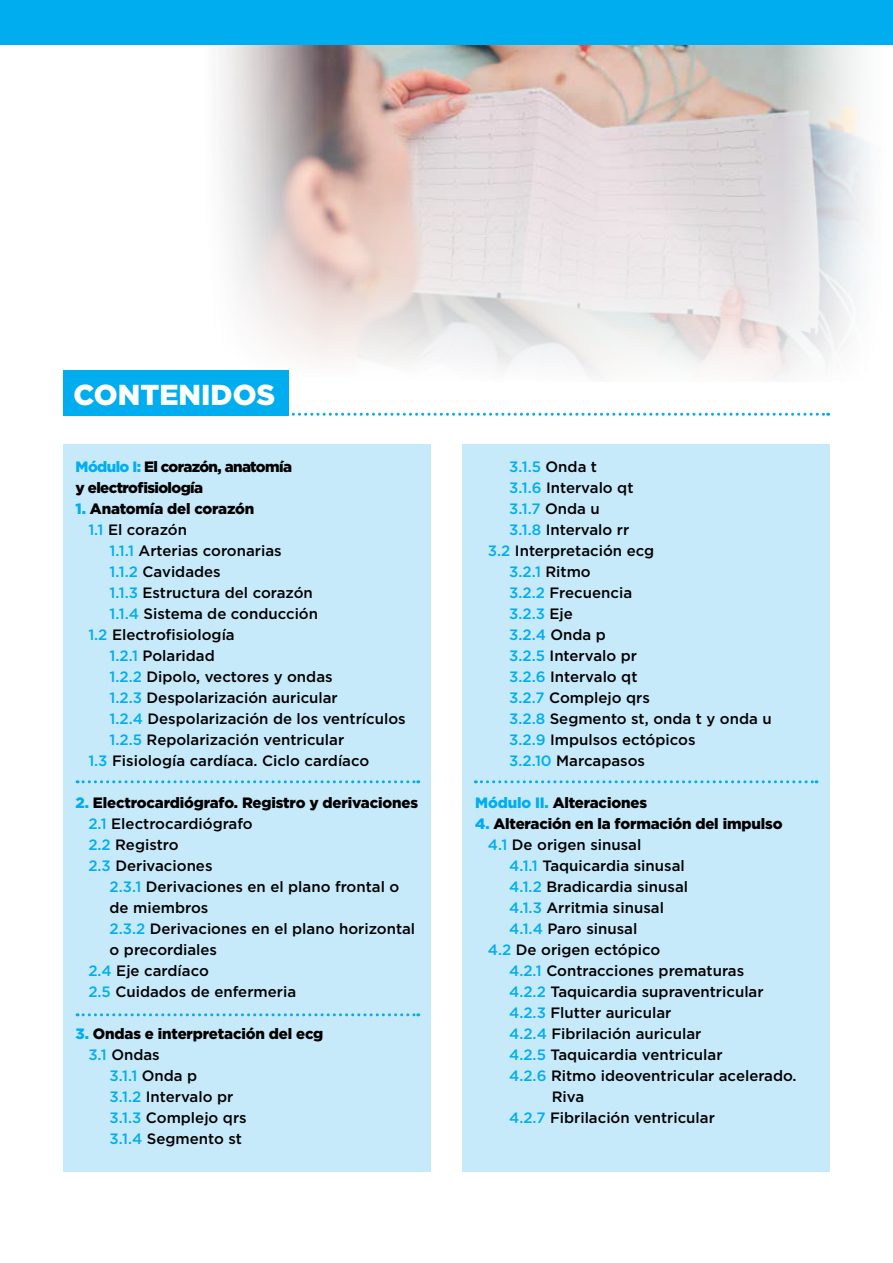
<style>
.page{position:relative;width:893px;height:1263px;background:#fff}
.page>*{position:absolute;margin:0;border:0;box-sizing:border-box;transform-origin:0 0}
.t1{font:900 28.8px "Gotham";color:#fff}
.t2{font:500 15px "Gotham";color:#000}
.t3{font:900 15px/21px "Gotham";letter-spacing:-.01em;color:#000}
.t4{font:500 15px "Gotham";color:#00aeef}
.t5{font:900 15px/21px "Gotham";letter-spacing:-.04em;color:#000}
.s1{color:#00aeef}
.s2{font-weight:500;color:#00aeef}
.s3{font-weight:500}
.s4{color:#000}
</style>
<div class="page">
<img style="left:187px;top:44px;width:706px;height:335px">
<div style="left:0;top:0;width:893px;height:44px;background:#00aeef"></div>
<div style="left:64px;top:444px;width:367px;height:727px;background:#c7eafb"></div>
<div style="left:462px;top:444px;width:367px;height:727px;background:#c7eafb"></div>
<svg style="left:291px;top:413px;width:538px;height:3px"></svg>
<div style="left:64px;top:371px;width:225px;height:45px;background:#00aeef"></div>
<svg style="left:77px;top:780px;width:342px;height:3px"></svg>
<svg style="left:475px;top:780px;width:342px;height:3px"></svg>
<svg style="left:77px;top:1013px;width:342px;height:3px"></svg>
<h1 class="t1" style="left:73px;top:375px;width:203px">CONTENIDOS</h1>
<p class="t5" style="left:76px;top:456px;width:218px"><span class="s1">Módulo I:</span> El corazón, anatomía y electrofisiología</p>
<p class="t3" style="left:88px;top:498px;width:167px;text-indent:-13px"><span class="s1">1.</span> Anatomía del corazón<br><span class="s2">1.1</span> <span class="s3">El corazón</span></p>
<p class="t2" style="left:110px;top:541px;width:174px"><span class="s1">1.1.1</span> Arterias coronarias</p>
<p class="t2" style="left:110px;top:562px;width:113px"><span class="s1">1.1.2</span> Cavidades</p>
<p class="t2" style="left:110px;top:583px;width:205px"><span class="s1">1.1.3</span> Estructura del corazón</p>
<p class="t2" style="left:110px;top:604px;width:210px"><span class="s1">1.1.4</span> Sistema de conducción</p>
<p class="t2" style="left:88px;top:625px;width:148px"><span class="s1">1.2</span> Electrofisiología</p>
<p class="t2" style="left:110px;top:646px;width:107px"><span class="s1">1.2.1</span> Polaridad</p>
<p class="t2" style="left:110px;top:667px;width:225px"><span class="s1">1.2.2</span> Dipolo, vectores y ondas</p>
<p class="t2" style="left:110px;top:688px;width:230px"><span class="s1">1.2.3</span> Despolarización auricular</p>
<p class="t2" style="left:110px;top:709px;width:298px"><span class="s1">1.2.4</span> Despolarización de los ventrículos</p>
<p class="t2" style="left:110px;top:730px;width:236px"><span class="s1">1.2.5</span> Repolarización ventricular</p>
<p class="t2" style="left:88px;top:751px;width:282px"><span class="s1">1.3</span> Fisiología cardíaca. Ciclo cardíaco</p>
<p class="t3" style="left:88px;top:792px;width:331px;text-indent:-13px"><span class="s1">2.</span> Electrocardiógrafo. Registro y derivaciones<br><span class="s2">2.1</span> <span class="s3">Electrocardiógrafo<br></span><span class="s2">2.2</span> <span class="s3">Registro<br></span><span class="s2">2.3</span> <span class="s3">Derivaciones</span></p>
<p class="t2" style="left:110px;top:877px;width:291px"><span class="s1">2.3.1</span> Derivaciones en el plano frontal o</p>
<p class="t2" style="left:110px;top:898px;width:100px">de miembros</p>
<p class="t2" style="left:110px;top:919px;width:307px"><span class="s1">2.3.2</span> Derivaciones en el plano horizontal</p>
<p class="t2" style="left:110px;top:940px;width:109px">o precordiales</p>
<p class="t2" style="left:88px;top:961px;width:122px"><span class="s1">2.4</span> Eje cardíaco</p>
<p class="t2" style="left:88px;top:982px;width:209px"><span class="s1">2.5</span> Cuidados de enfermeria</p>
<p class="t3" style="left:76px;top:1023px;width:249px"><span class="s1">3.</span> Ondas e interpretación del ecg</p>
<p class="t2" style="left:88px;top:1045px;width:73px"><span class="s1">3.1</span> Ondas</p>
<p class="t4" style="left:110px;top:1066px;width:89px">3.1.1 <span class="s4">Onda p</span></p>
<p class="t2" style="left:110px;top:1087px;width:125px"><span class="s1">3.1.2</span> Intervalo pr</p>
<p class="t2" style="left:110px;top:1108px;width:139px"><span class="s1">3.1.3</span> Complejo qrs</p>
<p class="t2" style="left:110px;top:1129px;width:134px"><span class="s1">3.1.4</span> Segmento st</p>
<p class="t4" style="left:509px;top:457px;width:89px">3.1.5 <span class="s4">Onda t</span></p>
<p class="t2" style="left:509px;top:478px;width:126px"><span class="s1">3.1.6</span> Intervalo qt</p>
<p class="t4" style="left:509px;top:499px;width:92px">3.1.7 <span class="s4">Onda u</span></p>
<p class="t2" style="left:509px;top:520px;width:122px"><span class="s1">3.1.8</span> Intervalo rr</p>
<p class="t2" style="left:488px;top:541px;width:168px"><span class="s1">3.2</span> Interpretación ecg</p>
<p class="t4" style="left:509px;top:562px;width:83px">3.2.1 <span class="s4">Ritmo</span></p>
<p class="t2" style="left:509px;top:583px;width:124px"><span class="s1">3.2.2</span> Frecuencia</p>
<p class="t4" style="left:509px;top:604px;width:65px">3.2.3 <span class="s4">Eje</span></p>
<p class="t4" style="left:509px;top:625px;width:98px">3.2.4 <span class="s4">Onda p</span></p>
<p class="t2" style="left:509px;top:646px;width:129px"><span class="s1">3.2.5</span> Intervalo pr</p>
<p class="t2" style="left:509px;top:667px;width:130px"><span class="s1">3.2.6</span> Intervalo qt</p>
<p class="t2" style="left:509px;top:688px;width:142px"><span class="s1">3.2.7</span> Complejo qrs</p>
<p class="t2" style="left:509px;top:709px;width:264px"><span class="s1">3.2.8</span> Segmento st, onda t y onda u</p>
<p class="t2" style="left:509px;top:730px;width:188px"><span class="s1">3.2.9</span> Impulsos ectópicos</p>
<p class="t2" style="left:509px;top:751px;width:137px"><span class="s1">3.2.10</span> Marcapasos</p>
<p class="t3" style="left:475px;top:792px;width:173px"><span class="s1">Módulo II.</span> Alteraciones</p>
<p class="t3" style="left:475px;top:813px;width:309px"><span class="s1">4.</span> Alteración en la formación del impulso</p>
<p class="t2" style="left:488px;top:835px;width:155px"><span class="s1">4.1</span> De origen sinusal</p>
<p class="t2" style="left:509px;top:856px;width:177px"><span class="s1">4.1.1</span> Taquicardia sinusal</p>
<p class="t2" style="left:509px;top:877px;width:180px"><span class="s1">4.1.2</span> Bradicardia sinusal</p>
<p class="t2" style="left:509px;top:898px;width:156px"><span class="s1">4.1.3</span> Arritmia sinusal</p>
<p class="t2" style="left:509px;top:919px;width:130px"><span class="s1">4.1.4</span> Paro sinusal</p>
<p class="t2" style="left:488px;top:940px;width:174px"><span class="s1">4.2</span> De origen ectópico</p>
<p class="t2" style="left:509px;top:961px;width:237px"><span class="s1">4.2.1</span> Contracciones prematuras</p>
<p class="t2" style="left:509px;top:982px;width:256px"><span class="s1">4.2.2</span> Taquicardia supraventricular</p>
<p class="t2" style="left:509px;top:1003px;width:164px"><span class="s1">4.2.3</span> Flutter auricular</p>
<p class="t2" style="left:509px;top:1024px;width:194px"><span class="s1">4.2.4</span> Fibrilación auricular</p>
<p class="t2" style="left:509px;top:1045px;width:215px"><span class="s1">4.2.5</span> Taquicardia ventricular</p>
<p class="t2" style="left:509px;top:1066px;width:289px"><span class="s1">4.2.6</span> Ritmo ideoventricular acelerado.</p>
<p class="t2" style="left:552px;top:1087px;width:34px">Riva</p>
<p class="t2" style="left:509px;top:1108px;width:207px"><span class="s1">4.2.7</span> Fibrilación ventricular</p>
</div>
